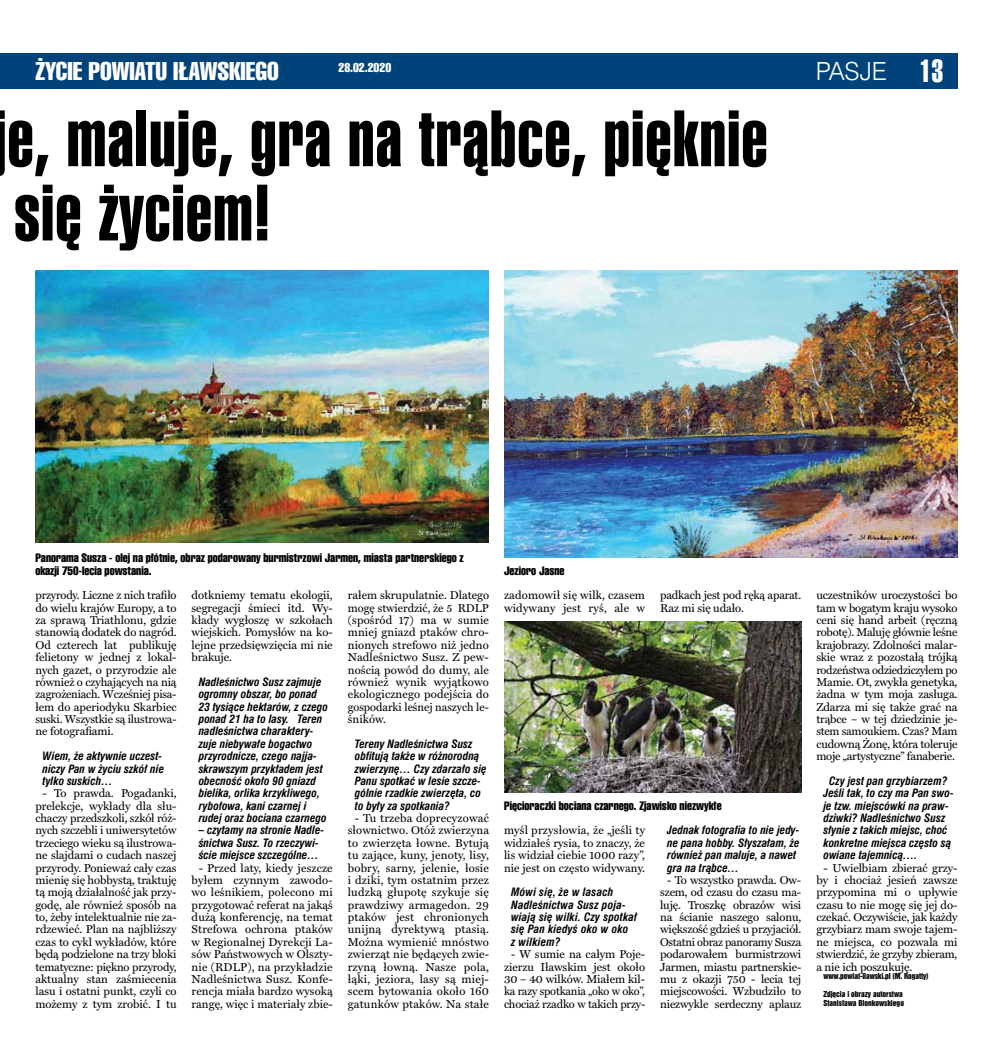
<style>
.page{position:relative;width:993px;height:1063px;background:#fff}
.page>*{position:absolute;margin:0;border:0;box-sizing:border-box;transform-origin:0 0}
.t1{font:77.5px/74.2px "Swis 911 X Cm EU";letter-spacing:.015em;color:#000}
.t2{font:31.25px "Swis 911 X Cm EU";color:#fff}
.t3{font:25px "Swis 911 Cm EU";color:#fff}
.t4{font:25px "Swis 721 Lt EU";color:#fff}
.t5{font:12.5px "Swis 911 Cm EU";color:#fff}
.t6{font:11.88px/12.4px "Swis 911 Cm EU";color:#000}
.t7{font:11.5px/12.4px "Miller Text Pl";letter-spacing:-.005em;color:#000;text-align:justify}
.t8{font:11.5px/12.4px "Miller Text Pl";letter-spacing:.015em;color:#000}
.t9{font:italic 700 11.25px/12.4px "Swis 721 Cn EU";color:#000}
.t10{font:7.5px/8.8px "Swis 921 EU";color:#000}
</style>
<div class="page">
<div style="left:0;top:53px;width:957px;height:36px;background:#00427a"></div>
<img style="left:35px;top:271px;width:453px;height:272px">
<img style="left:504px;top:271px;width:453px;height:286px">
<img style="left:504px;top:622px;width:297px;height:171px">
<h3 class="t3" style="left:35px;top:56px;width:245px">Życie powiatu iławskiego</h3>
<h2 class="t2" style="left:919px;top:53px;width:25px">13</h2>
<p class="t5" style="left:338px;top:60px;width:54px">28.02.2020</p>
<h3 class="t4" style="left:815px;top:56px;width:69px">PASJE</h3>
<h1 class="t1" style="left:7px;top:103px;width:761px">e, maluje, gra na trąbce, pięknie się życiem!</h1>
<p class="t6" style="left:35px;top:552px;width:430px">Panorama Susza - olej na płótnie, obraz podarowany burmistrzowi Jarmen, miasta partnerskiego z okazji 750-lecia powstania.</p>
<p class="t7" style="left:35px;top:589px;width:143px">przyrody. Liczne z nich trafiło do wielu krajów Europy, a to za sprawą Triathlonu, gdzie stanowią dodatek do nagród.<br>Od czterech lat publikuję felietony w jednej z lokal&shy;nych gazet, o przyrodzie ale również o czyhających na nią zagrożeniach. Wcześniej pisa&shy;łem do aperiodyku Skarbiec suski. Wszystkie są ilustrowa&shy;ne fotografiami.</p>
<p class="t9" style="left:43px;top:750px;width:123px">Wiem, że aktywnie uczest&shy;niczy Pan w życiu szkół nie tylko suskich…</p>
<p class="t7" style="left:35px;top:787px;width:143px;text-indent:7px">- To prawda. Pogadanki, prelekcje, wykłady dla słu&shy;chaczy przedszkoli, szkół róż&shy;nych szczebli i uniwersytetów trzeciego wieku są ilustrowa&shy;ne slajdami o cudach naszej przyrody. Ponieważ cały czas mienię się hobbystą, traktuję tą moją działalność jak przy&shy;godę, ale również sposób na to, żeby intelektualnie nie za&shy;rdzewieć. Plan na najbliższy czas to cykl wykładów, które będą podzielone na trzy bloki tematyczne: piękno przyrody, aktualny stan zaśmiecenia lasu i ostatni punkt, czyli co możemy z tym zrobić. I tu</p>
<p class="t7" style="left:191px;top:589px;width:143px">dotkniemy tematu ekologii, segregacji śmieci itd. Wy&shy;kłady wygłoszę w szkołach wiejskich. Pomysłów na ko&shy;lejne przedsięwzięcia mi nie brakuje.</p>
<p class="t9" style="left:199px;top:676px;width:131px">Nadleśnictwo Susz zajmuje ogromny obszar, bo ponad<br>23 tysiące hektarów, z czego ponad 21 ha to lasy. Teren nadleśnictwa charaktery&shy;zuje niebywałe bogactwo przyrodnicze, czego najja&shy;skrawszym przykładem jest obecność około 90 gniazd bielika, orlika krzykliwego, rybołowa, kani czarnej i rudej oraz bociana czarnego</p>
<p class="t9" style="left:199px;top:825px;width:127px">– czytamy na stronie Nadle&shy;śnictwa Susz. To rzeczywi&shy;ście miejsce szczególne…</p>
<p class="t7" style="left:191px;top:861px;width:143px;text-indent:7px">- Przed laty, kiedy jeszcze byłem czynnym zawodo&shy;wo leśnikiem, polecono mi przygotować referat na jakąś dużą konferencję, na temat Strefowa ochrona ptaków w Regionalnej Dyrekcji La&shy;sów Państwowych w Olszty&shy;nie (RDLP), na przykładzie Nadleśnictwa Susz. Konfe&shy;rencja miała bardzo wysoką rangę, więc i materiały zbie-</p>
<p class="t7" style="left:348px;top:589px;width:143px">rałem skrupulatnie. Dlatego mogę stwierdzić, że 5 RDLP (spośród 17) ma w sumie mniej gniazd ptaków chro&shy;nionych strefowo niż jedno Nadleśnictwo Susz. Z pew&shy;nością powód do dumy, ale również wynik wyjątkowo ekologicznego podejścia do gospodarki leśnej naszych le&shy;śników.</p>
<p class="t9" style="left:355px;top:738px;width:133px">Tereny Nadleśnictwa Susz obfitują także w różnorodną zwierzynę… Czy zdarzało się<br>Panu spotkać w lesie szcze&shy;gólnie rzadkie zwierzęta, co to były za spotkania?</p>
<p class="t7" style="left:348px;top:812px;width:143px;text-indent:7px">- Tu trzeba doprecyzować słownictwo. Otóż zwierzyna to zwierzęta łowne. Bytują tu zające, kuny, jenoty, lisy, bobry, sarny, jelenie, łosie i dziki, tym ostatnim przez ludzką głupotę szykuje się prawdziwy armagedon. 29 ptaków jest chronionych unijną dyrektywą ptasią.<br>Można wymienić mnóstwo zwierząt nie będących zwie&shy;rzyną łowną. Nasze pola, łąki, jeziora, lasy są miej&shy;scem bytowania około 160 gatunków ptaków. Na stałe</p>
<p class="t6" style="left:504px;top:564px;width:62px">Jezioro Jasne</p>
<p class="t8" style="left:504px;top:589px;width:143px">zadomowił się wilk, czasem widywany jest ryś, ale w</p>
<p class="t7" style="left:660px;top:589px;width:142px">padkach jest pod ręką aparat.<br>Raz mi się udało.</p>
<p class="t6" style="left:504px;top:799px;width:219px">Pięcioraczki bociana czarnego. Zjawisko niezwykłe</p>
<p class="t7" style="left:504px;top:824px;width:143px">myśl przysłowia, że „jeśli ty widziałeś rysia, to znaczy, że lis widział ciebie 1000 razy”, nie jest on często widywany.</p>
<p class="t9" style="left:511px;top:887px;width:128px">Mówi się, że w lasach<br>Nadleśnictwa Susz poja&shy;wiają się wilki. Czy spotkał się Pan kiedyś oko w oko<br>z wilkiem?</p>
<p class="t7" style="left:504px;top:948px;width:143px;text-indent:7px">- W sumie na całym Poje&shy;zierzu Iławskim jest około 30 – 40 wilków. Miałem kil&shy;ka razy spotkania „oko w oko”, chociaż rzadko w takich przy-</p>
<p class="t9" style="left:667px;top:825px;width:134px">Jednak fotografia to nie jedy&shy;ne pana hobby. Słyszałam, że również pan maluje, a nawet gra na trąbce…</p>
<p class="t7" style="left:660px;top:874px;width:143px;text-indent:7px">- To wszystko prawda. Ow&shy;szem, od czasu do czasu ma&shy;luję. Troszkę obrazów wisi na ścianie naszego salonu, większość gdzieś u przyjaciół.<br>Ostatni obraz panoramy Susza podarowałem burmistrzowi Jarmen, miastu partnerskie&shy;mu z okazji 750 - lecia tej miejscowości. Wzbudziło to niezwykle serdeczny aplauz</p>
<p class="t7" style="left:816px;top:589px;width:143px">uczestników uroczystości bo tam w bogatym kraju wysoko ceni się hand arbeit (ręczną robotę). Maluję głównie leśne krajobrazy. Zdolności malar&shy;skie wraz z pozostałą trójką rodzeństwa odziedziczyłem po Mamie. Ot, zwykła genetyka, żadna w tym moja zasługa.<br>Zdarza mi się także grać na trąbce – w tej dziedzinie je&shy;stem samoukiem. Czas? Mam cudowną Żonę, która toleruje moje „artystyczne” fanaberie.</p>
<p class="t9" style="left:823px;top:775px;width:132px">   Czy jest pan grzybiarzem?<br>Jeśli tak, to czy ma Pan swo&shy;je tzw. miejscówki na praw&shy;dziwki? Nadleśnictwo Susz słynie z takich miejsc, choć konkretne miejsca często są owiane tajemnicą….</p>
<p class="t7" style="left:816px;top:861px;width:143px;text-indent:7px">- Uwielbiam zbierać grzy&shy;by i chociaż jesień zawsze przypomina mi o upływie czasu to nie mogę się jej do&shy;czekać. Oczywiście, jak każdy grzybiarz mam swoje tajem&shy;ne miejsca, co pozwala mi stwierdzić, że grzyby zbieram, a nie ich poszukuję.</p>
<p class="t10" style="left:823px;top:972px;width:107px">www.powiat-ilawski.pl (M. Rogatty)</p>
<p class="t10" style="left:823px;top:989px;width:82px">Zdjęcia i obrazy autorstwa<br>Stanisława Blonkowskiego</p>
</div>
